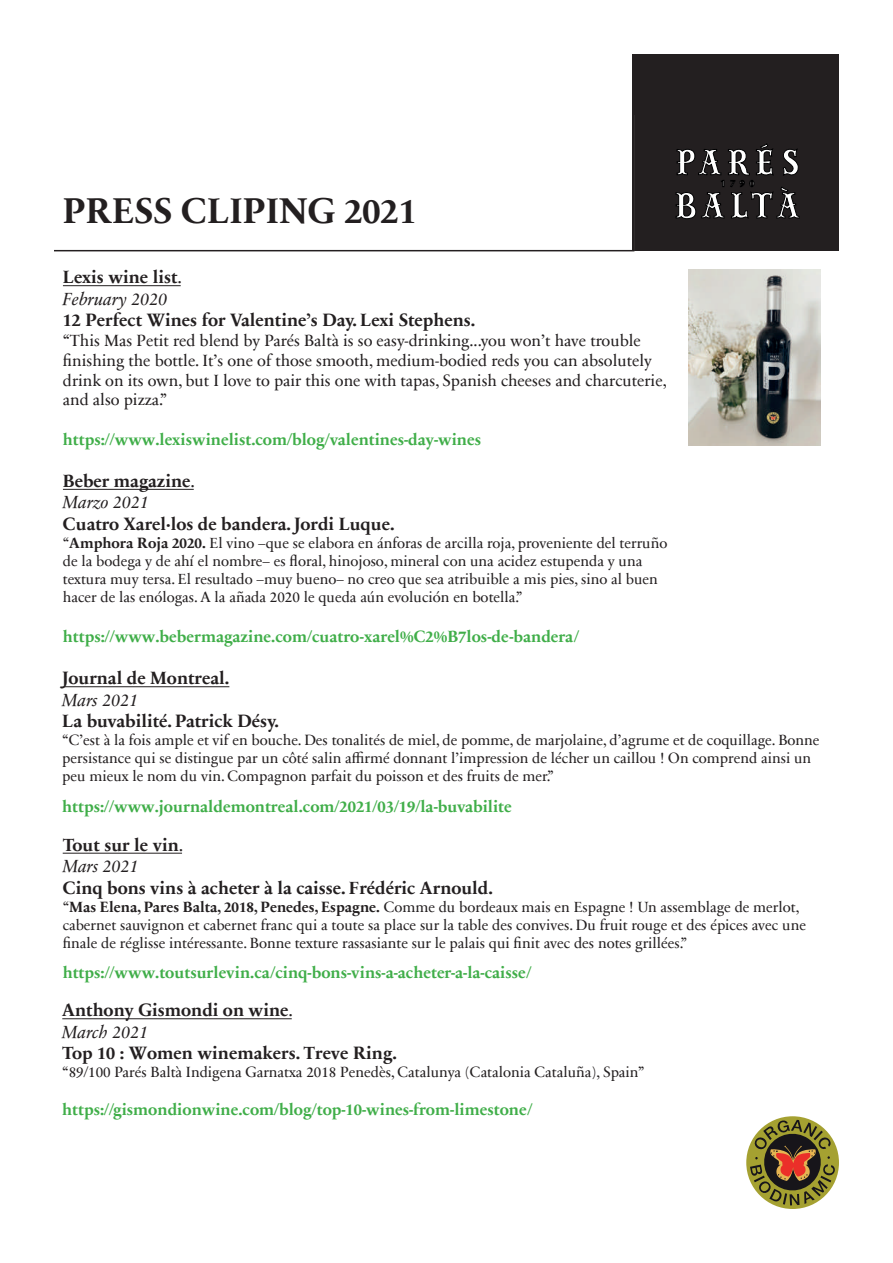
<style>
.page{position:relative;width:893px;height:1263px;background:#fff}
.page>*{position:absolute;margin:0;border:0;box-sizing:border-box;transform-origin:0 0}
.t1{font:700 36px "Sabon Next Com";color:#231f20}
.t2{font:700 18px/21.6px "Sabon Next Com";color:#231f20}
.t3{font:italic 18px "Sabon Next Com";color:#231f20}
.t4{font:700 16.5px "Sabon Next Com";color:#40ae49}
.t5{font:16.5px/19.8px "Sabon Next Com";color:#231f20}
.t6{font:15px/18px "Sabon Next Com";color:#231f20}
.s1{font-weight:400}
.s2{font-weight:400;font-style:italic}
.s3{font-weight:700}
</style>
<div class="page">
<hr style="left:63px;top:489px;width:131px;height:1px;background:#231f20">
<hr style="left:63px;top:285px;width:118px;height:1px;background:#231f20">
<img style="left:688px;top:270px;width:132px;height:175px">
<div style="left:632px;top:54px;width:207px;height:197px;background:#231f20"></div>
<svg style="left:634px;top:116px;width:166px;height:134px"></svg>
<svg style="left:746px;top:1116px;width:93px;height:93px"></svg>
<svg style="left:750px;top:1120px;width:85px;height:85px;background:#877542"></svg>
<hr style="left:54px;top:250px;width:580px;height:1px;background:#231f20">
<hr style="left:62px;top:686px;width:167px;height:1px;background:#231f20">
<hr style="left:63px;top:853px;width:119px;height:1px;background:#231f20">
<hr style="left:62px;top:1018px;width:230px;height:1px;background:#231f20">
<h1 class="t1" style="left:63px;top:182px;width:355px">PRESS CLIPING 2021</h1>
<p class="t2" style="left:63px;top:265px;width:121px">Lexis wine list<span class="s1">.<br></span><span class="s2">February 2020</span></p>
<p class="t2" style="left:63px;top:309px;width:414px">12 Perfect Wines for Valentine’s Day. Lexi Stephens.</p>
<p class="t5" style="left:63px;top:330px;width:605px">“This Mas Petit red blend by Parés Baltà is so easy-drinking...you won’t have trouble finishing the bottle. It’s one of those smooth, medium-bodied reds you can absolutely drink on its own, but I love to pair this one with tapas, Spanish cheeses and charcuterie, and also pizza.”</p>
<p class="t4" style="left:63px;top:427px;width:420px">https://www.lexiswinelist.com/blog/valentines-day-wines</p>
<p class="t2" style="left:63px;top:469px;width:134px">Beber magazine<span class="s1">.<br></span><span class="s2">Marzo 2021</span></p>
<p class="t2" style="left:63px;top:512px;width:333px">Cuatro Xarel·los de bandera. Jordi Luque.</p>
<p class="t6" style="left:63px;top:533px;width:606px">“<span class="s3">Amphora Roja 2020.</span> El vino –que se elabora en ánforas de arcilla roja, proveniente del terruño de la bodega y de ahí el nombre– es floral, hinojoso, mineral con una acidez estupenda y una textura muy tersa. El resultado –muy bueno– no creo que sea atribuible a mis pies, sino al buen hacer de las enólogas. A la añada 2020 le queda aún evolución en botella.”</p>
<p class="t4" style="left:63px;top:623px;width:518px">https://www.bebermagazine.com/cuatro-xarel%C2%B7los-de-bandera/</p>
<p class="t2" style="left:62px;top:666px;width:169px">Journal de Montreal.</p>
<p class="t3" style="left:62px;top:686px;width:78px">Mars 2021</p>
<p class="t2" style="left:62px;top:710px;width:218px">La buvabilité. Patrick Désy.</p>
<p class="t6" style="left:62px;top:731px;width:759px">“C’est à la fois ample et vif en bouche. Des tonalités de miel, de pomme, de marjolaine, d’agrume et de coquillage. Bonne persistance qui se distingue par un côté salin affirmé donnant l’impression de lécher un caillou ! On comprend ainsi un peu mieux le nom du vin. Compagnon parfait du poisson et des fruits de mer.”</p>
<p class="t4" style="left:62px;top:793px;width:451px">https://www.journaldemontreal.com/2021/03/19/la-buvabilite</p>
<p class="t2" style="left:63px;top:833px;width:122px">Tout sur le vin<span class="s1">.<br></span><span class="s2">Mars 2021</span></p>
<p class="t2" style="left:63px;top:876px;width:432px">Cinq bons vins à acheter à la caisse. Frédéric Arnould.</p>
<p class="t6" style="left:63px;top:897px;width:745px">“<span class="s3">Mas Elena, Pares Balta, 2018, Penedes, Espagne.</span> Comme du bordeaux mais en Espagne ! Un assemblage de merlot, cabernet sauvignon et cabernet franc qui a toute sa place sur la table des convives. Du fruit rouge et des épices avec une finale de réglisse intéressante. Bonne texture rassasiante sur le palais qui finit avec des notes grillées.”</p>
<p class="t4" style="left:63px;top:960px;width:470px">https://www.toutsurlevin.ca/cinq-bons-vins-a-acheter-a-la-caisse/</p>
<p class="t2" style="left:62px;top:998px;width:232px">Anthony Gismondi on wine<span class="s1">.<br></span><span class="s2">March 2021</span></p>
<p class="t2" style="left:62px;top:1042px;width:336px">Top 10 : Women winemakers. Treve Ring.</p>
<p class="t6" style="left:62px;top:1063px;width:584px">“89/100 Parés Baltà Indigena Garnatxa 2018 Penedès, Catalunya (Catalonia Cataluña), Spain”</p>
<p class="t4" style="left:62px;top:1097px;width:471px">https://gismondionwine.com/blog/top-10-wines-from-limestone/</p>
</div>
